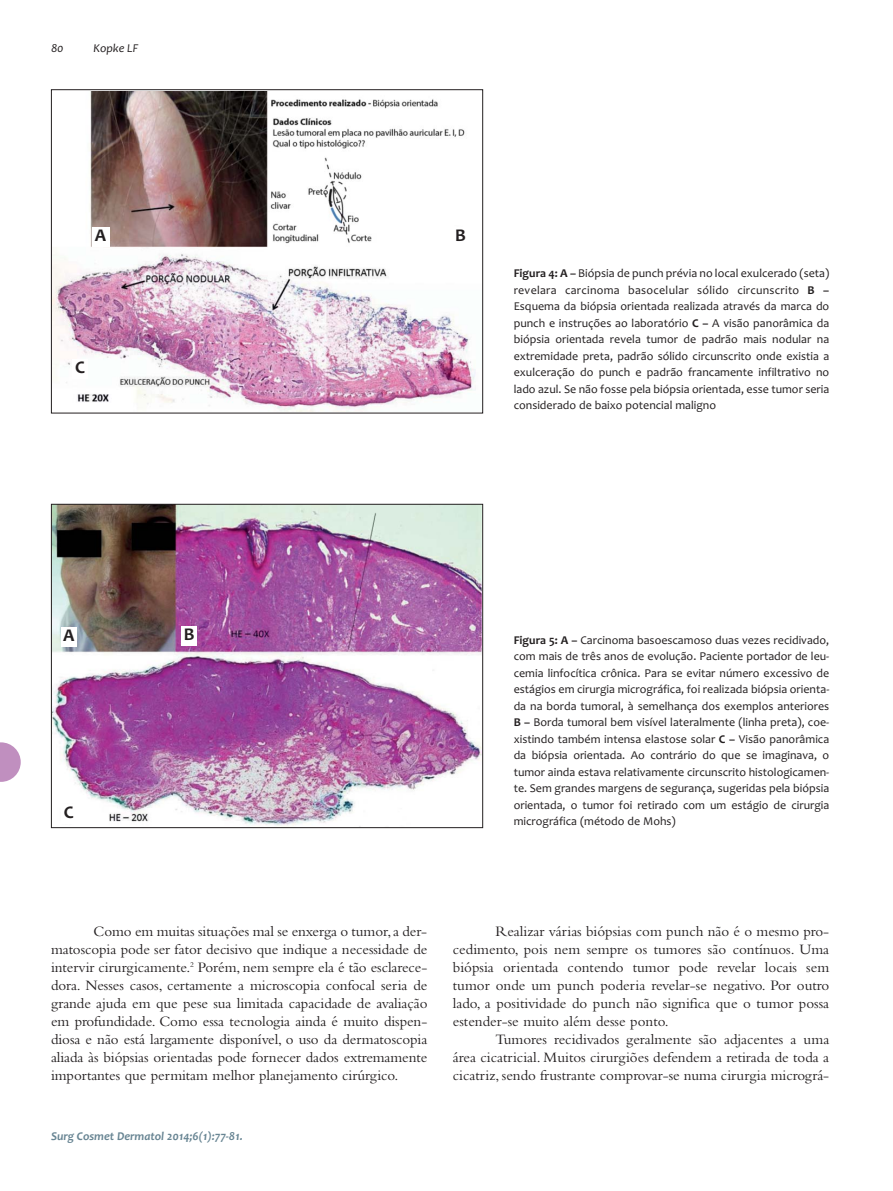
<style>
.page{position:relative;width:893px;height:1191px;background:#fff}
.page>*{position:absolute;margin:0;border:0;box-sizing:border-box;transform-origin:0 0}
.t1{font:700 18px "Candara";color:#231f20}
.t2{font:15px/18px "Bembo";color:#231f20;text-align:justify}
.t3{font:12px/16.5px "Candara";color:#231f20;text-align:justify}
.t4{font:italic 700 12px "Candara";color:#688593}
.t5{font:italic 12px "Candara";color:#231f20}
.s1{font-weight:700}
</style>
<div class="page">
<svg style="left:0;top:742px;width:21px;height:40px"></svg>
<img style="left:53px;top:91px;width:423px;height:320px">
<div style="left:51px;top:89px;width:432px;height:324px;border:1px solid #231f20"></div>
<img style="left:53px;top:506px;width:428px;height:320px">
<div style="left:51px;top:504px;width:432px;height:324px;border:1px solid #231f20"></div>
<div style="left:92px;top:227px;width:18px;height:20px;background:#fff"></div>
<div style="left:453px;top:227px;width:15px;height:19px;background:#fff"></div>
<div style="left:72px;top:359px;width:16px;height:19px;background:#fff"></div>
<div style="left:61px;top:627px;width:16px;height:19px;background:#fff"></div>
<div style="left:182px;top:626px;width:15px;height:19px;background:#fff"></div>
<div style="left:61px;top:804px;width:16px;height:20px;background:#fff"></div>
<p class="t5" style="left:51px;top:44px;width:14px">80</p>
<p class="t5" style="left:94px;top:44px;width:46px">Kopke LF</p>
<h1 class="t1" style="left:95px;top:229px;width:13px">A</h1>
<h1 class="t1" style="left:455px;top:228px;width:12px">B</h1>
<h1 class="t1" style="left:75px;top:360px;width:11px">C</h1>
<p class="t3" style="left:514px;top:266px;width:317px"><span class="s1">Figura 4: A –</span> Biópsia de punch prévia no local exulcerado (seta) revelara carcinoma basocelular sólido circunscrito <span class="s1">B – </span>Esquema da biópsia orientada realizada através da marca do punch e instruções ao laboratório <span class="s1">C –</span> A visão panorâmica da biópsia orientada revela tumor de padrão mais nodular na extremidade preta, padrão sólido circunscrito onde existia a exulceração do punch e padrão francamente infiltrativo no lado azul. Se não fosse pela biópsia orientada, esse tumor seria considerado de baixo potencial maligno</p>
<h1 class="t1" style="left:63px;top:628px;width:13px">A</h1>
<h1 class="t1" style="left:184px;top:627px;width:12px">B</h1>
<h1 class="t1" style="left:64px;top:806px;width:11px">C</h1>
<p class="t3" style="left:514px;top:633px;width:317px"><span class="s1">Figura 5: A –</span> Carcinoma basoescamoso duas vezes recidivado, com mais de três anos de evolução. Paciente portador de leu&shy;cemia linfocítica crônica. Para se evitar número excessivo de estágios em cirurgia micrográfica, foi realizada biópsia orienta&shy;da na borda tumoral, à semelhança dos exemplos anteriores <span class="s1">B –</span> Borda tumoral bem visível lateralmente (linha preta), coe&shy;xistindo também intensa elastose solar <span class="s1">C –</span> Visão panorâmica da biópsia orientada. Ao contrário do que se imaginava, o tumor ainda estava relativamente circunscrito histologicamen&shy;te. Sem grandes margens de segurança, sugeridas pela biópsia orientada, o tumor foi retirado com um estágio de cirurgia micrográfica (método de Mohs)</p>
<p class="t2" style="left:51px;top:924px;width:378px;text-indent:43px">Como em muitas situações mal se enxerga o tumor, a der&shy;matoscopia pode ser fator decisivo que indique a necessidade de intervir cirurgicamente.<sup>2</sup> Porém, nem sempre ela é tão esclarece&shy;dora. Nesses casos, certamente a microscopia confocal seria de grande ajuda em que pese sua limitada capacidade de avaliação em profundidade. Como essa tecnologia ainda é muito dispen&shy;diosa e não está largamente disponível, o uso da dermatoscopia aliada às biópsias orientadas pode fornecer dados extremamente importantes que permitam melhor planejamento cirúrgico.</p>
<p class="t4" style="left:51px;top:1131px;width:193px">Surg Cosmet Dermatol 2014;6(1):77-81.</p>
<p class="t2" style="left:453px;top:924px;width:378px;text-indent:43px">Realizar várias biópsias com punch não é o mesmo pro&shy;cedimento, pois nem sempre os tumores são contínuos. Uma biópsia orientada contendo tumor pode revelar locais sem tumor onde um punch poderia revelar-se negativo. Por outro lado, a positividade do punch não significa que o tumor possa estender-se muito além desse ponto.</p>
<p class="t2" style="left:453px;top:1032px;width:378px;text-indent:43px">Tumores recidivados geralmente são adjacentes a uma área cicatricial. Muitos cirurgiões defendem a retirada de toda a cicatriz, sendo frustrante comprovar-se numa cirurgia micrográ-</p>
</div>
